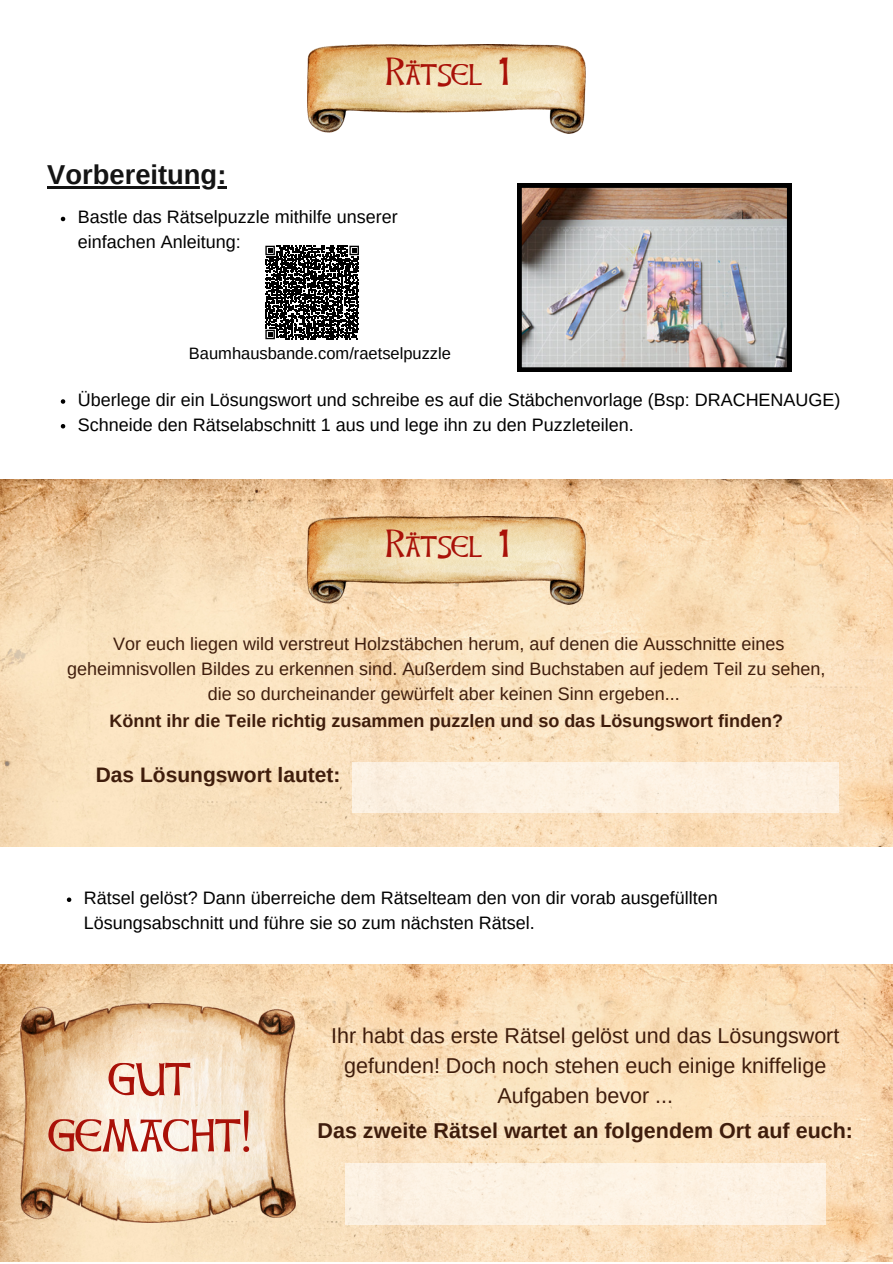
<style>
.page{position:relative;width:893px;height:1264px;background:#fff}
.page>*{position:absolute;margin:0;border:0;box-sizing:border-box;transform-origin:0 0}
.t1{font:53.7px/56.2px "Celtic Hand";color:#a91108;text-align:center}
.t2{font:34.5px "Celtic Hand";color:#a91108}
.t3{font:700 27.3px "Arimo";color:#141414}
.t4{font:21.45px/30px "Arimo";color:#3f1d0c;text-align:center}
.t5{font:700 21.45px "Arimo";color:#3f1d0c}
.t6{font:700 21px "Arimo";color:#3f1d0c}
.t7{font:18px/24.8px "Arimo";color:#000}
.t8{font:18px/25px "Arimo";color:#3f1d0c;text-align:center}
.t9{font:700 18px "Arimo";color:#3f1d0c}
.t10{font:16.5px "Arimo";color:#000}
</style>
<div class="page">
<img style="left:0;top:480px;width:892px;height:366px">
<svg style="left:61px;top:217px;width:4px;height:4px"></svg>
<svg style="left:265px;top:245px;width:94px;height:95px"></svg>
<svg style="left:265px;top:246px;width:94px;height:93px"></svg>
<img style="left:517px;top:183px;width:274px;height:189px">
<hr style="left:47px;top:186px;width:179px;height:2px;background:#141414">
<svg style="left:61px;top:399px;width:4px;height:5px"></svg>
<svg style="left:61px;top:424px;width:4px;height:4px"></svg>
<img style="left:0;top:964px;width:892px;height:297px">
<img style="left:307px;top:516px;width:278px;height:89px">
<img style="left:20px;top:1003px;width:275px;height:219px">
<div style="left:345px;top:1163px;width:480px;height:62px;background:#fdf2e3"></div>
<div style="left:352px;top:762px;width:487px;height:50px;background:#fdf1e2"></div>
<img style="left:307px;top:45px;width:278px;height:88px">
<svg style="left:67px;top:897px;width:4px;height:5px"></svg>
<p class="t3" style="left:47px;top:159px;width:181px">Vorbereitung:</p>
<p class="t2" style="left:384px;top:57px;width:125px">Rätsel 1</p>
<p class="t7" style="left:78px;top:205px;width:321px">Bastle das Rätselpuzzle mithilfe unserer einfachen Anleitung:</p>
<p class="t10" style="left:189px;top:344px;width:263px">Baumhausbande.com/raetselpuzzle</p>
<p class="t7" style="left:78px;top:387px;width:764px">Überlege dir ein Lösungswort und schreibe es auf die Stäbchenvorlage (Bsp: DRACHENAUGE)</p>
<p class="t7" style="left:78px;top:412px;width:557px">Schneide den Rätselabschnitt 1 aus und lege ihn zu den Puzzleteilen.</p>
<p class="t2" style="left:384px;top:528px;width:125px">Rätsel 1</p>
<p class="t8" style="left:67px;top:631px;width:759px">Vor euch liegen wild verstreut Holzstäbchen herum, auf denen die Ausschnitte eines geheimnisvollen Bildes zu erkennen sind. Außerdem sind Buchstaben auf jedem Teil zu sehen, die so durcheinander gewürfelt aber keinen Sinn ergeben...</p>
<p class="t9" style="left:109px;top:711px;width:675px">Könnt ihr die Teile richtig zusammen puzzlen und so das Lösungswort finden?</p>
<p class="t6" style="left:96px;top:762px;width:246px">Das Lösungswort lautet:</p>
<p class="t7" style="left:84px;top:885px;width:635px">Rätsel gelöst? Dann überreiche dem Rätselteam den von dir vorab ausgefüllten<br>Lösungsabschnitt und führe sie so zum nächsten Rätsel.</p>
<p class="t1" style="left:48px;top:1050px;width:204px">gut gemacht!</p>
<p class="t4" style="left:331px;top:1020px;width:509px">Ihr habt das erste Rätsel gelöst und das Lösungswort gefunden! Doch noch stehen euch einige kniffelige<br>Aufgaben bevor ...</p>
<p class="t5" style="left:317px;top:1118px;width:537px">Das zweite Rätsel wartet an folgendem Ort auf euch:</p>
</div>
